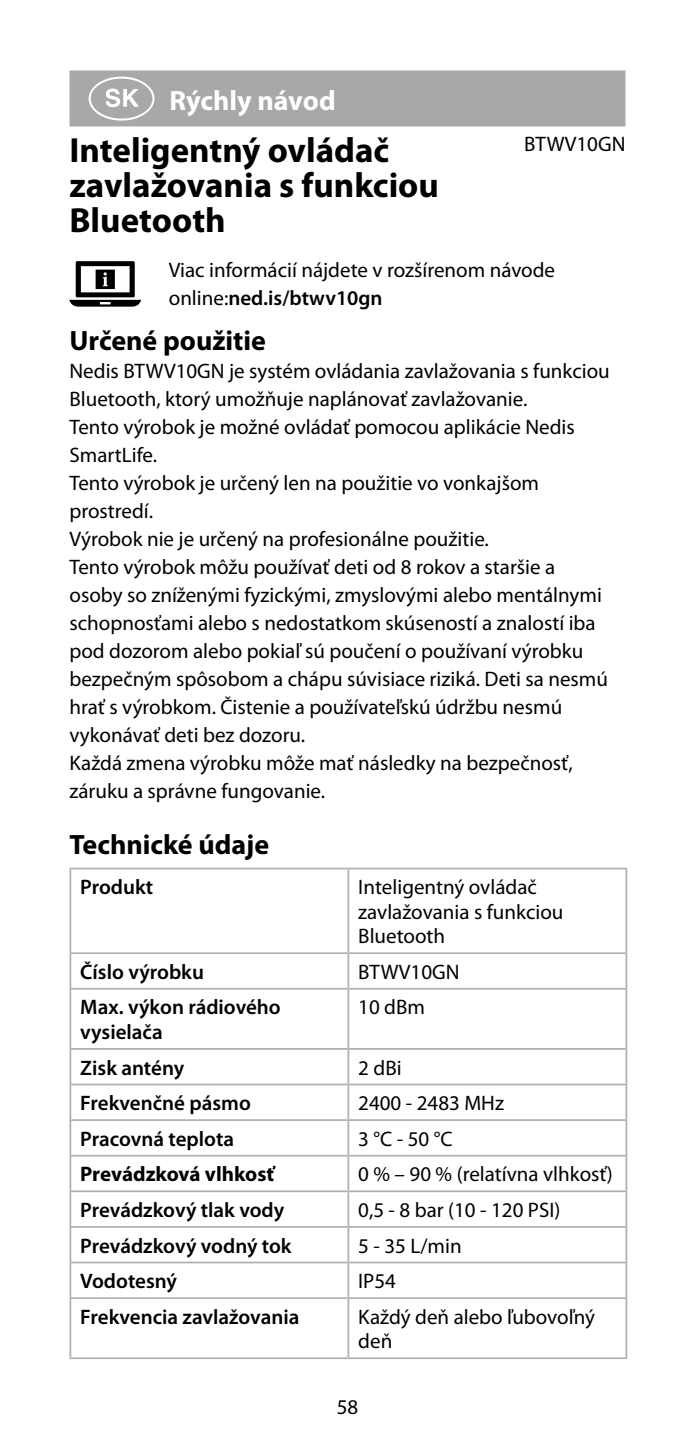
<style>
.page{position:relative;width:695px;height:1439px;background:#fff}
.page>*{position:absolute;margin:0;border:0;box-sizing:border-box;transform-origin:0 0}
.t1{font:63px "manualisecountrycodes";color:#fff}
.t2{font:700 35px/35px "Myriad Pro";color:#000}
.t3{font:700 28px "Myriad Pro";color:#000}
.t4{font:700 28px "Myriad Pro";color:#fff}
.t5{font:21px/28px "Myriad Pro";color:#000}
.t6{font:600 21px/24.5px "Myriad Pro";color:#000}
.t7{font:700 21px "Myriad Pro";letter-spacing:-.005em;color:#000}
.s1{font-weight:600}
</style>
<div class="page">
<div style="left:69px;top:70px;width:556px;height:56px;background:#a8a8a7"></div>
<svg style="left:69px;top:261px;width:72px;height:46px"></svg>
<hr style="left:69px;top:867px;width:279px;height:2px;background:#abb2b0">
<hr style="left:69px;top:869px;width:2px;height:83px;background:#abb2b0">
<hr style="left:348px;top:867px;width:279px;height:2px;background:#abb2b0">
<hr style="left:347px;top:869px;width:2px;height:83px;background:#abb2b0">
<hr style="left:625px;top:869px;width:2px;height:83px;background:#abb2b0">
<hr style="left:69px;top:952px;width:279px;height:2px;background:#abb2b0">
<hr style="left:69px;top:954px;width:2px;height:34px;background:#abb2b0">
<hr style="left:348px;top:952px;width:279px;height:2px;background:#abb2b0">
<hr style="left:347px;top:954px;width:2px;height:34px;background:#abb2b0">
<hr style="left:625px;top:954px;width:2px;height:34px;background:#abb2b0">
<hr style="left:69px;top:988px;width:279px;height:1px;background:#abb2b0">
<hr style="left:69px;top:989px;width:2px;height:59px;background:#abb2b0">
<hr style="left:348px;top:988px;width:279px;height:1px;background:#abb2b0">
<hr style="left:347px;top:989px;width:2px;height:59px;background:#abb2b0">
<hr style="left:625px;top:989px;width:2px;height:59px;background:#abb2b0">
<hr style="left:69px;top:1048px;width:279px;height:1px;background:#abb2b0">
<hr style="left:69px;top:1049px;width:2px;height:34px;background:#abb2b0">
<hr style="left:348px;top:1048px;width:279px;height:1px;background:#abb2b0">
<hr style="left:347px;top:1049px;width:2px;height:34px;background:#abb2b0">
<hr style="left:625px;top:1049px;width:2px;height:34px;background:#abb2b0">
<hr style="left:69px;top:1083px;width:279px;height:2px;background:#abb2b0">
<hr style="left:69px;top:1085px;width:2px;height:34px;background:#abb2b0">
<hr style="left:348px;top:1083px;width:279px;height:2px;background:#abb2b0">
<hr style="left:347px;top:1085px;width:2px;height:34px;background:#abb2b0">
<hr style="left:625px;top:1085px;width:2px;height:34px;background:#abb2b0">
<hr style="left:69px;top:1119px;width:279px;height:2px;background:#abb2b0">
<hr style="left:69px;top:1121px;width:2px;height:34px;background:#abb2b0">
<hr style="left:348px;top:1119px;width:279px;height:2px;background:#abb2b0">
<hr style="left:347px;top:1121px;width:2px;height:34px;background:#abb2b0">
<hr style="left:625px;top:1121px;width:2px;height:34px;background:#abb2b0">
<hr style="left:69px;top:1155px;width:279px;height:1px;background:#abb2b0">
<hr style="left:69px;top:1156px;width:2px;height:34px;background:#abb2b0">
<hr style="left:348px;top:1155px;width:279px;height:1px;background:#abb2b0">
<hr style="left:347px;top:1156px;width:2px;height:34px;background:#abb2b0">
<hr style="left:625px;top:1156px;width:2px;height:34px;background:#abb2b0">
<hr style="left:69px;top:1190px;width:279px;height:2px;background:#abb2b0">
<hr style="left:69px;top:1192px;width:2px;height:34px;background:#abb2b0">
<hr style="left:348px;top:1190px;width:279px;height:2px;background:#abb2b0">
<hr style="left:347px;top:1192px;width:2px;height:34px;background:#abb2b0">
<hr style="left:625px;top:1192px;width:2px;height:34px;background:#abb2b0">
<hr style="left:69px;top:1226px;width:279px;height:1px;background:#abb2b0">
<hr style="left:69px;top:1227px;width:2px;height:34px;background:#abb2b0">
<hr style="left:348px;top:1226px;width:279px;height:1px;background:#abb2b0">
<hr style="left:347px;top:1227px;width:2px;height:34px;background:#abb2b0">
<hr style="left:625px;top:1227px;width:2px;height:34px;background:#abb2b0">
<hr style="left:69px;top:1261px;width:279px;height:2px;background:#abb2b0">
<hr style="left:69px;top:1263px;width:2px;height:34px;background:#abb2b0">
<hr style="left:348px;top:1261px;width:279px;height:2px;background:#abb2b0">
<hr style="left:347px;top:1263px;width:2px;height:34px;background:#abb2b0">
<hr style="left:625px;top:1263px;width:2px;height:34px;background:#abb2b0">
<hr style="left:69px;top:1297px;width:279px;height:2px;background:#abb2b0">
<hr style="left:69px;top:1299px;width:2px;height:58px;background:#abb2b0">
<hr style="left:348px;top:1297px;width:279px;height:2px;background:#abb2b0">
<hr style="left:347px;top:1299px;width:2px;height:58px;background:#abb2b0">
<hr style="left:625px;top:1299px;width:2px;height:58px;background:#abb2b0">
<hr style="left:69px;top:1357px;width:279px;height:2px;background:#abb2b0">
<hr style="left:348px;top:1357px;width:279px;height:2px;background:#abb2b0">
<h1 class="t1" style="left:79px;top:62px;width:86px">1</h1>
<h3 class="t4" style="left:169px;top:82px;width:168px">Rýchly návod</h3>
<h2 class="t2" style="left:69px;top:131px;width:371px">Inteligentný ovládač zavlažovania s funkciou<br>Bluetooth</h2>
<p class="t5" style="left:524px;top:130px;width:103px">BTWV10GN</p>
<p class="t5" style="left:169px;top:255px;width:388px">Viac informácií nájdete v rozšírenom návode online:<span class="s1">ned.is/btwv10gn</span></p>
<h3 class="t3" style="left:69px;top:322px;width:198px">Určené použitie</h3>
<p class="t5" style="left:69px;top:356px;width:542px">Nedis BTWV10GN je systém ovládania zavlažovania s funkciou Bluetooth, ktorý umožňuje naplánovať zavlažovanie.<br>Tento výrobok je možné ovládať pomocou aplikácie Nedis SmartLife.<br>Tento výrobok je určený len na použitie vo vonkajšom prostredí.<br>Výrobok nie je určený na profesionálne použitie.<br>Tento výrobok môžu používať deti od 8 rokov a staršie a osoby so zníženými fyzickými, zmyslovými alebo mentálnymi schopnosťami alebo s nedostatkom skúseností a znalostí iba pod dozorom alebo pokiaľ sú poučení o používaní výrobku bezpečným spôsobom a chápu súvisiace riziká. Deti sa nesmú hrať s výrobkom. Čistenie a používateľskú údržbu nesmú vykonávať deti bez dozoru.<br>Každá zmena výrobku môže mať následky na bezpečnosť, záruku a správne fungovanie.</p>
<h3 class="t3" style="left:69px;top:826px;width:201px">Technické údaje</h3>
<p class="t6" style="left:80px;top:874px;width:74px">Produkt</p>
<p class="t5" style="left:358px;top:874px;width:207px;line-height:24.5px">Inteligentný ovládač zavlažovania s funkciou<br>Bluetooth</p>
<p class="t6" style="left:80px;top:959px;width:125px">Číslo výrobku</p>
<p class="t5" style="left:358px;top:957px;width:103px">BTWV10GN</p>
<p class="t6" style="left:80px;top:994px;width:202px">Max. výkon rádiového vysielača</p>
<p class="t5" style="left:358px;top:993px;width:68px">10 dBm</p>
<p class="t6" style="left:80px;top:1054px;width:105px">Zisk antény</p>
<p class="t5" style="left:358px;top:1053px;width:45px">2 dBi</p>
<p class="t6" style="left:80px;top:1090px;width:172px">Frekvenčné pásmo</p>
<p class="t5" style="left:358px;top:1089px;width:147px">2400 - 2483 MHz</p>
<p class="t6" style="left:80px;top:1126px;width:155px">Pracovná teplota</p>
<p class="t5" style="left:358px;top:1124px;width:96px">3 °C - 50 °C</p>
<p class="t7" style="left:80px;top:1160px;width:195px">Prevádzková vlhkosť</p>
<p class="t5" style="left:358px;top:1160px;width:256px">0 % – 90 % (relatívna vlhkosť)</p>
<p class="t6" style="left:80px;top:1197px;width:205px">Prevádzkový tlak vody</p>
<p class="t5" style="left:358px;top:1195px;width:203px">0,5 - 8 bar (10 - 120 PSI)</p>
<p class="t6" style="left:80px;top:1232px;width:213px">Prevádzkový vodný tok</p>
<p class="t5" style="left:358px;top:1231px;width:105px">5 - 35 L/min</p>
<p class="t6" style="left:80px;top:1268px;width:98px">Vodotesný</p>
<p class="t5" style="left:358px;top:1267px;width:39px">IP54</p>
<p class="t6" style="left:80px;top:1304px;width:221px">Frekvencia zavlažovania</p>
<p class="t5" style="left:358px;top:1304px;width:238px;line-height:24.5px">Každý deň alebo ľubovoľný deň</p>
<p class="t5" style="left:336px;top:1392px;width:23px">58</p>
</div>
